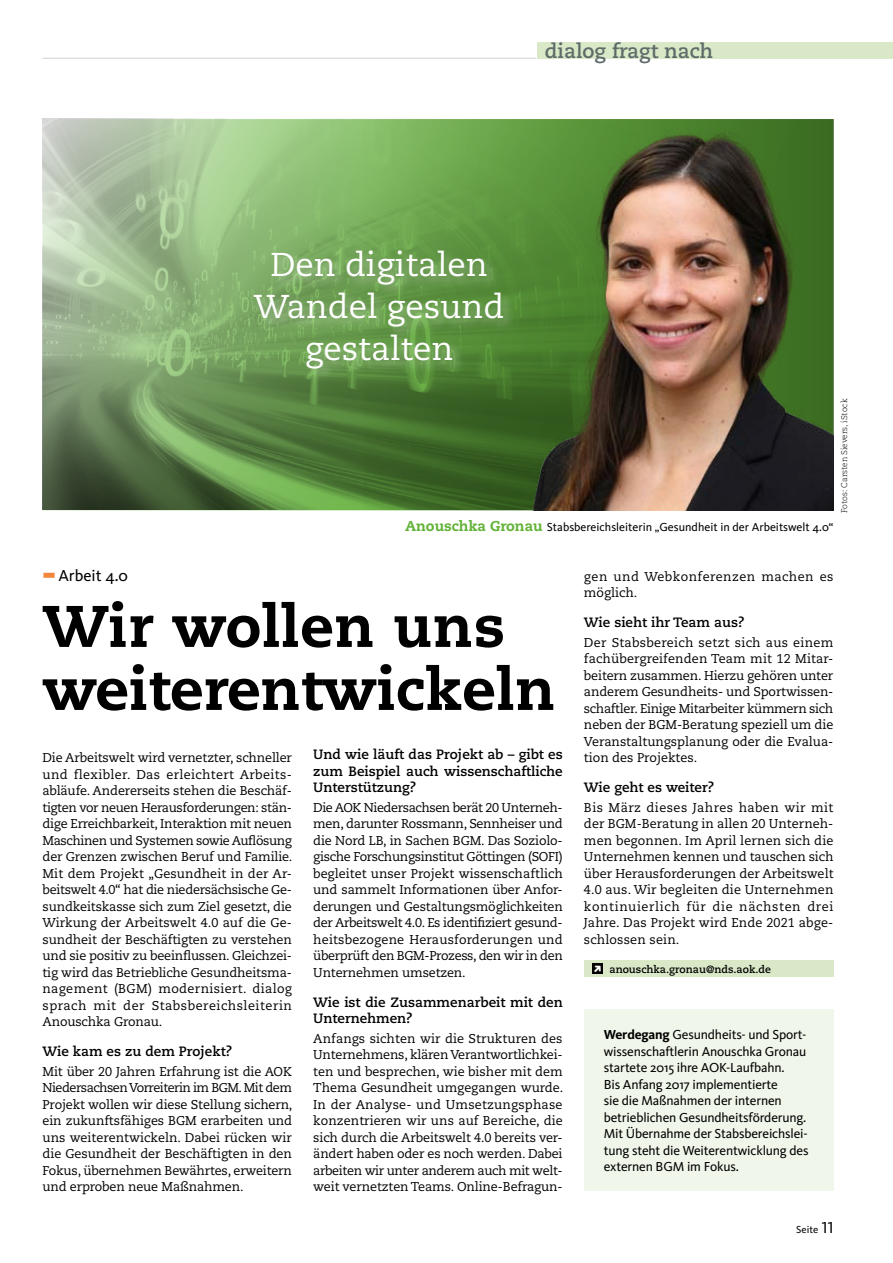
<style>
.page{position:relative;width:893px;height:1263px;background:#fff}
.page>*{position:absolute;margin:0;border:0;box-sizing:border-box;transform-origin:0 0}
.t1{font:800 58.5px/63px "Caecilia LT";color:#000}
.t2{font:33px/42px "Caecilia LT";color:#fff;text-align:center}
.t3{font:700 20.25px "Caecilia LT";color:#5f6b69}
.t4{font:16.5px "Kievit";color:#000}
.t5{font:13.5px/16.5px "Kievit";letter-spacing:-.01em;color:#000}
.t6{font:700 13.5px/16.5px "Caecilia LT";color:#000;text-align:justify}
.t7{font:12.75px/16.5px "Caecilia LT";letter-spacing:-.005em;color:#000;text-align:justify}
.t8{font:12.75px/16.5px "Caecilia LT";letter-spacing:.035em;color:#000}
.t9{font:12px "Kievit";color:#000}
.t10{font:700 10.5px "Caecilia LT";color:#000}
.t11{font:10.5px "Kievit";color:#000}
.t12{font:300 8.25px "Caecilia LT";color:#000}
.s1{font-family:"Caecilia LT";font-weight:800;font-size:14.25px;color:#63b339}
.s2{font-weight:700}
.s3{font-family:"Kievit Book SC";font-size:16.5px}
</style>
<div class="page">
<div style="left:537px;top:43px;width:356px;height:16px;background:#d9e9c8"></div>
<hr style="left:43px;top:58px;width:493px;height:1px;background:#5f6b69">
<div style="left:584px;top:1010px;width:249px;height:181px;background:#f0f6ea"></div>
<img style="left:43px;top:118px;width:317px;height:392px">
<svg style="left:360px;top:119px;width:143px;height:391px;background:#57893d"></svg>
<div style="left:252px;top:248px;width:265px;height:134px;background:#fff;opacity:.37"></div>
<div style="left:584px;top:960px;width:249px;height:17px;background:#d9e9c8"></div>
<div style="left:592px;top:963px;width:11px;height:11px;background:#000"></div>
<img style="left:503px;top:119px;width:330px;height:391px">
<h3 class="t3" style="left:545px;top:39px;width:170px">dialog fragt nach</h3>
<h2 class="t2" style="left:254px;top:244px;width:252px">Den digitalen<br>Wandel gesund gestalten</h2>
<p class="t12" style="left:840px;top:513px;width:116px;rotate:-90deg">Fotos: Carsten Sievers, iStock</p>
<p class="t9" style="left:405px;top:519px;width:430px"><span class="s1">Anouschka Gronau</span> Stabsbereichsleiterin „Gesundheit in der Arbeitswelt 4.0“</p>
<p class="t4" style="left:58px;top:565px;width:71px">Arbeit 4.0</p>
<h1 class="t1" style="left:43px;top:595px;width:514px">Wir wollen uns weiterentwickeln</h1>
<p class="t7" style="left:43px;top:750px;width:251px">Die Arbeitswelt wird vernetzter, schneller und flexibler. Das erleichtert Arbeits&shy;abläufe. Andererseits stehen die Beschäf&shy;tigten vor neuen Herausforderungen: stän&shy;dige Erreichbarkeit, Interaktion mit neuen Maschinen und Systemen sowie Auflösung der Grenzen zwischen Beruf und Familie.<br>Mit dem Projekt „Gesundheit in der Ar&shy;beitswelt 4.0“ hat die niedersächsische Ge&shy;sundkeitskasse sich zum Ziel gesetzt, die Wirkung der Arbeitswelt 4.0 auf die Ge&shy;sundheit der Beschäftigten zu verstehen und sie positiv zu beeinflussen. Gleichzei&shy;tig wird das Betriebliche Gesundheitsma&shy;nagement (BGM) modernisiert. dialog sprach mit der Stabsbereichsleiterin Anouschka Gronau.</p>
<p class="t6" style="left:43px;top:1043px;width:191px">Wie kam es zu dem Projekt?</p>
<p class="t7" style="left:43px;top:1063px;width:251px">Mit über 20 Jahren Erfahrung ist die AOK Niedersachsen Vorreiterin im BGM. Mit dem Projekt wollen wir diese Stellung sichern, ein zukunftsfähiges BGM erarbeiten und uns weiterentwickeln. Dabei rücken wir die Gesundheit der Beschäftigten in den Fokus, übernehmen Bewährtes, erweitern und erproben neue Maßnahmen.</p>
<p class="t6" style="left:313px;top:746px;width:251px">Und wie läuft das Projekt ab – gibt es zum Beispiel auch wissenschaftliche Unterstützung?</p>
<p class="t7" style="left:313px;top:799px;width:251px">Die AOK Niedersachsen berät 20 Unterneh&shy;men, darunter Rossmann, Sennheiser und die Nord LB, in Sachen BGM. Das Soziolo&shy;gische Forschungsinstitut Göttingen (SOFI) begleitet unser Projekt wissenschaftlich und sammelt Informationen über Anfor&shy;derungen und Gestaltungsmöglichkeiten der Arbeitswelt 4.0. Es identifiziert gesund&shy;heitsbezogene Herausforderungen und überprüft den BGM-Prozess, den wir in den Unternehmen umsetzen.</p>
<p class="t6" style="left:313px;top:994px;width:251px">Wie ist die Zusammenarbeit mit den<br>Unternehmen?</p>
<p class="t7" style="left:313px;top:1030px;width:251px">Anfangs sichten wir die Strukturen des Unternehmens, klären Verantwortlichkei&shy;ten und besprechen, wie bisher mit dem Thema Gesundheit umgegangen wurde.<br>In der Analyse- und Umsetzungsphase konzentrieren wir uns auf Bereiche, die sich durch die Arbeitswelt 4.0 bereits ver&shy;ändert haben oder es noch werden. Dabei arbeiten wir unter anderem auch mit welt&shy;weit vernetzten Teams. Online-Befragun-</p>
<p class="t8" style="left:584px;top:568px;width:251px">gen und Webkonferenzen machen es möglich.</p>
<p class="t6" style="left:584px;top:614px;width:162px">Wie sieht ihr Team aus?</p>
<p class="t7" style="left:584px;top:634px;width:251px">Der Stabsbereich setzt sich aus einem fachübergreifenden Team mit 12 Mitar&shy;beitern zusammen. Hierzu gehören unter anderem Gesundheits- und Sportwissen&shy;schaftler. Einige Mitarbeiter kümmern sich neben der BGM-Beratung speziell um die Veranstaltungsplanung oder die Evalua&shy;tion des Projektes.</p>
<p class="t6" style="left:584px;top:779px;width:132px">Wie geht es weiter?</p>
<p class="t7" style="left:584px;top:799px;width:251px">Bis März dieses Jahres haben wir mit der BGM-Beratung in allen 20 Unterneh&shy;men begonnen. Im April lernen sich die Unternehmen kennen und tauschen sich über Herausforderungen der Arbeitswelt 4.0 aus. Wir begleiten die Unternehmen kontinuierlich für die nächsten drei Jahre. Das Projekt wird Ende 2021 abge&shy;schlossen sein.</p>
<p class="t10" style="left:609px;top:963px;width:163px">anouschka.gronau@nds.aok.de</p>
<p class="t5" style="left:604px;top:1026px;width:206px"><span class="s2">Werdegang</span> Gesundheits- und Sport&shy;wissenschaftlerin Anouschka Gronau startete 2015 ihre AOK-Laufbahn.<br>Bis Anfang 2017 implementierte<br>sie die Maßnahmen der internen betrieblichen Gesundheitsförderung.<br>Mit Übernahme der Stabsbereichslei&shy;tung steht die Weiterentwicklung des externen BGM im Fokus.</p>
<p class="t11" style="left:796px;top:1223px;width:39px">Seite <span class="s3">11</span></p>
</div>
